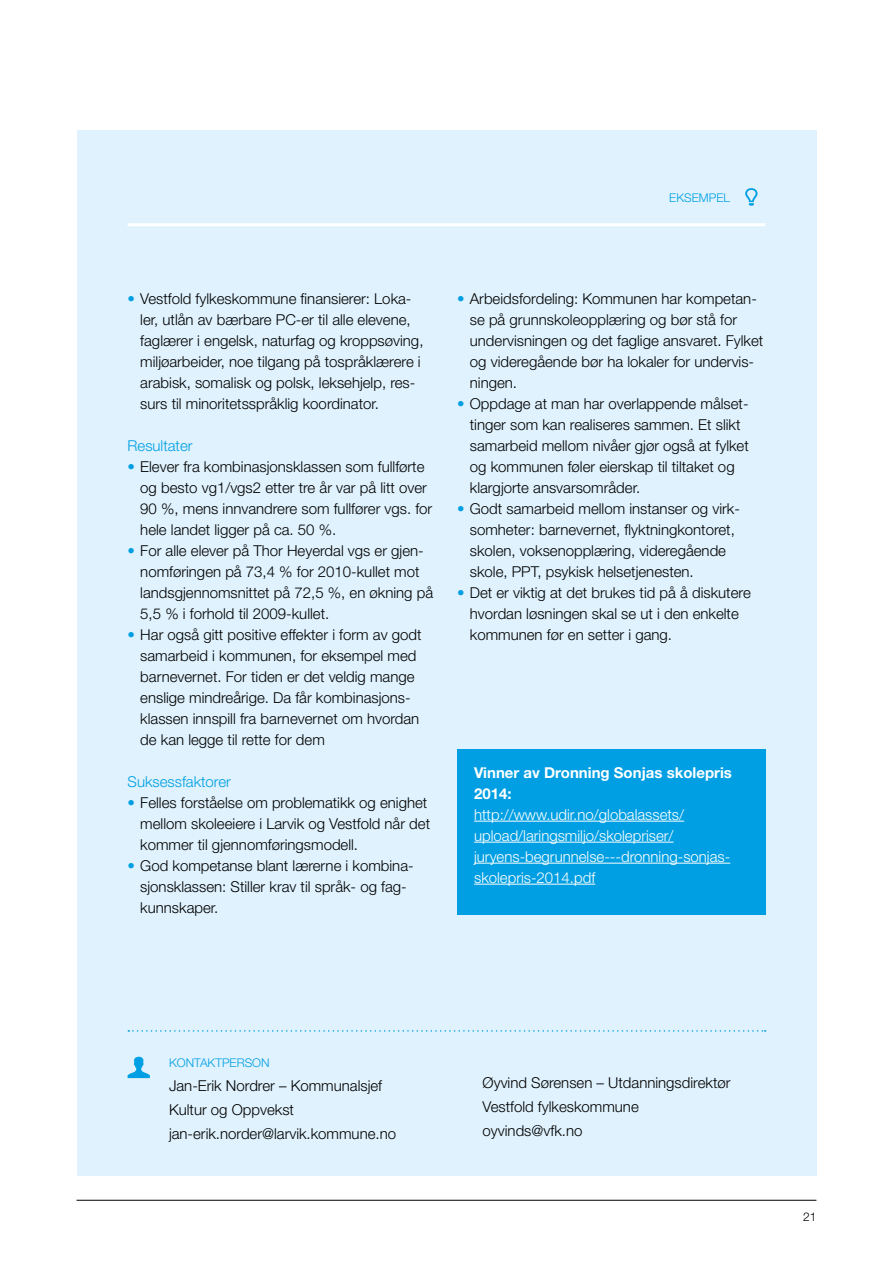
<style>
.page{position:relative;width:893px;height:1263px;background:#fff}
.page>*{position:absolute;margin:0;border:0;box-sizing:border-box;transform-origin:0 0}
.t1{font:300 15px/21px "Helvetica Neue";color:#000}
.t2{font:300 15px/21px "Helvetica Neue";color:#fff}
.t3{font:700 15px/21px "Helvetica Neue";color:#fff}
.t4{font:300 15px "Helvetica Neue";color:#009fe3}
.t5{font:300 12px "Helvetica Neue";color:#009fe3}
.t6{font:300 12px "Helvetica Neue";color:#000}
.s1{color:#009fe3}
</style>
<div class="page">
<hr style="left:77px;top:1200px;width:739px;height:1px;background:#000">
<div style="left:77px;top:130px;width:739px;height:1046px;background:#dff2fd"></div>
<hr style="left:128px;top:223px;width:637px;height:3px;background:#fff">
<svg style="left:128px;top:1030px;width:638px;height:2px"></svg>
<svg style="left:745px;top:188px;width:13px;height:18px"></svg>
<svg style="left:128px;top:1057px;width:22px;height:21px"></svg>
<div style="left:457px;top:749px;width:308px;height:166px;background:#009fe3"></div>
<hr style="left:474px;top:821px;width:210px;height:1px;background:#fff">
<hr style="left:474px;top:842px;width:200px;height:1px;background:#fff">
<hr style="left:474px;top:863px;width:256px;height:1px;background:#fff">
<hr style="left:474px;top:884px;width:121px;height:1px;background:#fff">
<p class="t5" style="left:669px;top:190px;width:62px">EKSEMPEL</p>
<p class="t1" style="left:140px;top:287px;width:285px;text-indent:-13px"><span class="s1">•</span> Vestfold fylkeskommune finansierer: Loka&shy;ler, utlån av bærbare PC-er til alle elevene, faglærer i engelsk, naturfag og kroppsøving, miljøarbeider, noe tilgang på tospråklærere i arabisk, somalisk og polsk, leksehjelp, res&shy;surs til minoritetsspråklig koordinator.</p>
<p class="t4" style="left:128px;top:436px;width:67px">Resultater</p>
<p class="t1" style="left:140px;top:455px;width:294px;text-indent:-13px"><span class="s1">•</span> Elever fra kombinasjonsklassen som fullførte og besto vg1/vgs2 etter tre år var på litt over 90 %, mens innvandrere som fullfører vgs. for hele landet ligger på ca. 50 %.</p>
<p class="t1" style="left:140px;top:539px;width:294px;text-indent:-13px"><span class="s1">•</span> For alle elever på Thor Heyerdal vgs er gjen&shy;nomføringen på 73,4 % for 2010-kullet mot landsgjennomsnittet på 72,5 %, en økning på 5,5 % i forhold til 2009-kullet.</p>
<p class="t1" style="left:140px;top:623px;width:283px;text-indent:-13px"><span class="s1">•</span> Har også gitt positive effekter i form av godt samarbeid i kommunen, for eksempel med barnevernet. For tiden er det veldig mange enslige mindreårige. Da får kombinasjons&shy;klassen innspill fra barnevernet om hvordan de kan legge til rette for dem</p>
<p class="t4" style="left:128px;top:772px;width:105px">Suksessfaktorer</p>
<p class="t1" style="left:140px;top:791px;width:291px;text-indent:-13px"><span class="s1">•</span> Felles forståelse om problematikk og enighet mellom skoleeiere i Larvik og Vestfold når det kommer til gjennomføringsmodell.</p>
<p class="t1" style="left:140px;top:854px;width:275px;text-indent:-13px"><span class="s1">•</span> God kompetanse blant lærerne i kombina&shy;sjonsklassen: Stiller krav til språk- og fag&shy;kunnskaper.</p>
<p class="t1" style="left:470px;top:287px;width:295px;text-indent:-13px"><span class="s1">•</span> Arbeidsfordeling: Kommunen har kompetan&shy;se på grunnskoleopplæring og bør stå for undervisningen og det faglige ansvaret. Fylket og videregående bør ha lokaler for undervis&shy;ningen.</p>
<p class="t1" style="left:470px;top:392px;width:280px;text-indent:-13px"><span class="s1">•</span> Oppdage at man har overlappende målset&shy;tinger som kan realiseres sammen. Et slikt samarbeid mellom nivåer gjør også at fylket og kommunen føler eierskap til tiltaket og klargjorte ansvarsområder.</p>
<p class="t1" style="left:470px;top:497px;width:272px;text-indent:-13px"><span class="s1">•</span> Godt samarbeid mellom instanser og virk&shy;somheter: barnevernet, flyktningkontoret, skolen, voksenopplæring, videregående skole, PPT, psykisk helsetjenesten.</p>
<p class="t1" style="left:470px;top:581px;width:282px;text-indent:-13px"><span class="s1">•</span> Det er viktig at det brukes tid på å diskutere hvordan løsningen skal se ut i den enkelte kommunen før en setter i gang.</p>
<p class="t3" style="left:474px;top:761px;width:259px">Vinner av Dronning Sonjas skolepris<br>2014:</p>
<p class="t2" style="left:474px;top:803px;width:258px">http://www.udir.no/globalassets/ upload/laringsmiljo/skolepriser/ juryens-begrunnelse---dronning-sonjas&shy;skolepris-2014.pdf</p>
<p class="t5" style="left:169px;top:1055px;width:102px">KONTAKTPERSON</p>
<p class="t1" style="left:169px;top:1073px;width:229px;line-height:24px">Jan-Erik Nordrer – Kommunalsjef<br>Kultur og Oppvekst jan-erik.norder@larvik.kommune.no</p>
<p class="t1" style="left:483px;top:1070px;width:249px;line-height:24px">Øyvind Sørensen – Utdanningsdirektør<br>Vestfold fylkeskommune oyvinds@vfk.no</p>
<p class="t6" style="left:803px;top:1210px;width:15px">21</p>
</div>
